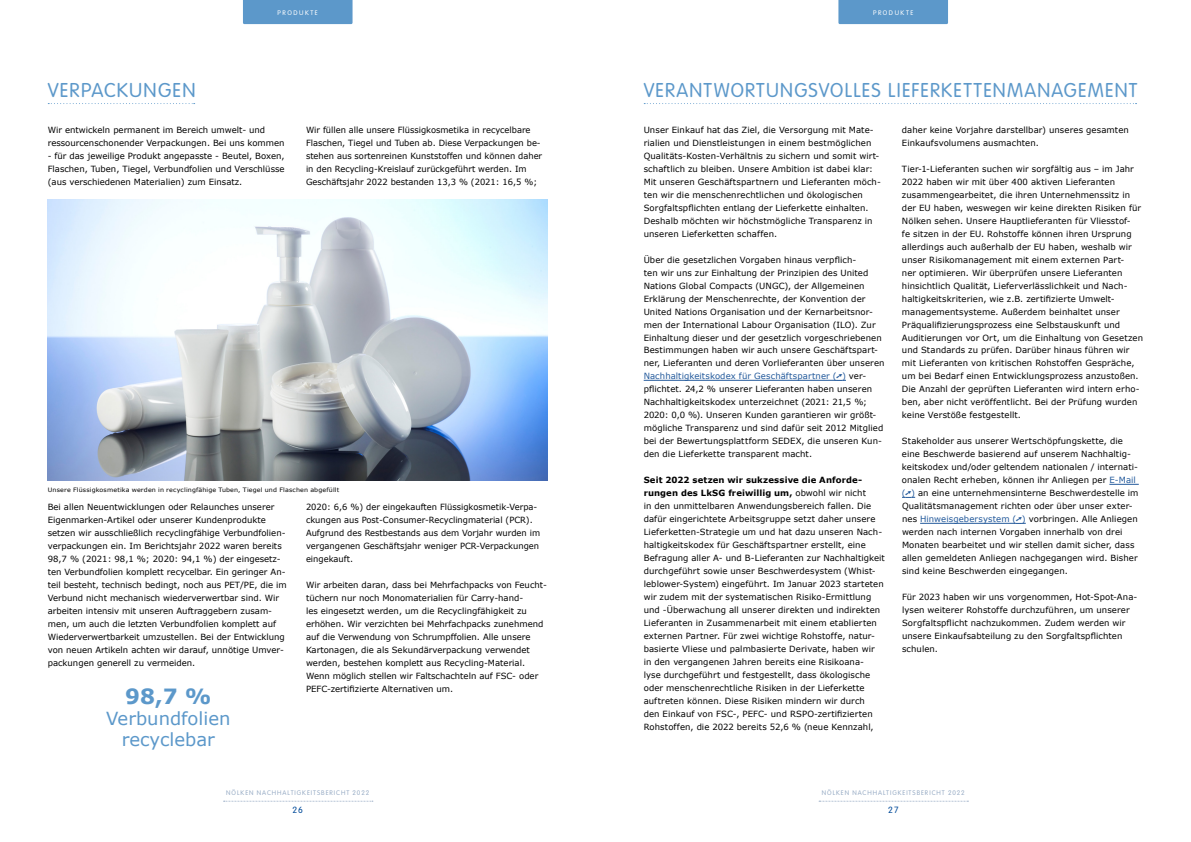
<style>
.page{position:relative;width:1191px;height:842px;background:#fff}
.page>*{position:absolute;margin:0;border:0;box-sizing:border-box;transform-origin:0 0}
.t1{font:300 21px "VAG Rundschrift D";letter-spacing:.055em;color:#5c98ca}
.t2{font:700 21px "Verdana";color:#5c98ca}
.t3{font:18px/21px "Verdana";color:#5c98ca;text-align:center}
.t4{font:300 9.5px "VAG Rundschrift D";color:#004a99}
.t5{font:8.5px/13px "Verdana";letter-spacing:.005em;color:#000}
.t6{font:300 7px "VAG Rundschrift D";letter-spacing:.135em;color:#98acc5}
.t7{font:300 7px "VAG Rundschrift D";letter-spacing:.22em;color:#fff}
.t8{font:6px "Verdana";letter-spacing:.025em;color:#000;scale:1.06 1}
.s1{color:#22599b}
.s2{font-weight:700}
</style>
<div class="page">
<div style="left:838px;top:0;width:110px;height:24px;background:#5c98ca"></div>
<div style="left:243px;top:0;width:109px;height:24px;background:#5c98ca"></div>
<hr style="left:643px;top:380px;width:193px;height:1px;background:#22599b">
<svg style="left:1109px;top:484px;width:29px;height:1px"></svg>
<svg style="left:902px;top:497px;width:13px;height:1px"></svg>
<hr style="left:920px;top:523px;width:95px;height:1px;background:#22599b">
<svg style="left:644px;top:103px;width:492px;height:1px"></svg>
<svg style="left:48px;top:103px;width:147px;height:1px"></svg>
<img style="left:48px;top:200px;width:499px;height:280px">
<svg style="left:819px;top:801px;width:149px;height:1px"></svg>
<svg style="left:224px;top:801px;width:149px;height:1px"></svg>
<h1 class="t1" style="left:48px;top:79px;width:149px">VERPACKUNGEN</h1>
<p class="t7" style="left:278px;top:9px;width:42px">PRODUKTE</p>
<p class="t7" style="left:873px;top:9px;width:42px">PRODUKTE</p>
<h1 class="t1" style="left:643px;top:79px;width:495px">VERANTWORTUNGSVOLLES LIEFERKETTENMANAGEMENT</h1>
<p class="t5" style="left:48px;top:123px;width:238px">Wir entwickeln permanent im Bereich umwelt- und ressourcenschonender Verpackungen. Bei uns kommen</p>
<p class="t5" style="left:48px;top:149px;width:238px;text-align:justify">- für das jeweilige Produkt angepasste - Beutel, Boxen, Flaschen, Tuben, Tiegel, Verbundfolien und Verschlüsse (aus verschiedenen Materialien) zum Einsatz.</p>
<p class="t5" style="left:306px;top:123px;width:238px">Wir füllen alle unsere Flüssigkosmetika in recycelbare Flaschen, Tiegel und Tuben ab. Diese Verpackungen be&shy;stehen aus sortenreinen Kunststoffen und können daher in den Recycling-Kreislauf zurückgeführt werden. Im Geschäftsjahr 2022 bestanden 13,3 % (2021: 16,5 %;</p>
<p class="t8" style="left:48px;top:486px;width:276px">Unsere Flüssigkosmetika werden in recyclingfähige Tuben, Tiegel und Flaschen abgefüllt</p>
<p class="t5" style="left:48px;top:500px;width:241px">Bei allen Neuentwicklungen oder Relaunches unserer Eigenmarken-Artikel oder unserer Kundenprodukte setzen wir ausschließlich recyclingfähige Verbundfolien&shy;verpackungen ein. Im Berichtsjahr 2022 waren bereits 98,7 % (2021: 98,1 %; 2020: 94,1 %) der eingesetz&shy;ten Verbundfolien komplett recycelbar. Ein geringer An&shy;teil besteht, technisch bedingt, noch aus PET/PE, die im Verbund nicht mechanisch wiederverwertbar sind. Wir arbeiten intensiv mit unseren Auftraggebern zusam&shy;men, um auch die letzten Verbundfolien komplett auf Wiederverwertbarkeit umzustellen. Bei der Entwicklung von neuen Artikeln achten wir darauf, unnötige Umver&shy;packungen generell zu vermeiden.</p>
<h1 class="t2" style="left:125px;top:683px;width:88px">98,7 %</h1>
<h2 class="t3" style="left:106px;top:708px;width:126px">Verbundfolien recyclebar</h2>
<p class="t5" style="left:306px;top:500px;width:236px">2020: 6,6 %) der eingekauften Flüssigkosmetik-Verpa&shy;ckungen aus Post-Consumer-Recyclingmaterial (PCR).<br>Aufgrund des Restbestands aus dem Vorjahr wurden im vergangenen Geschäftsjahr weniger PCR-Verpackungen eingekauft.</p>
<p class="t5" style="left:306px;top:578px;width:242px">Wir arbeiten daran, dass bei Mehrfachpacks von Feucht&shy;tüchern nur noch Monomaterialien für Carry-hand-<br>les eingesetzt werden, um die Recyclingfähigkeit zu erhöhen. Wir verzichten bei Mehrfachpacks zunehmend auf die Verwendung von Schrumpffolien. Alle unsere Kartonagen, die als Sekundärverpackung verwendet werden, bestehen komplett aus Recycling-Material.<br>Wenn möglich stellen wir Faltschachteln auf FSC- oder PEFC-zertifizierte Alternativen um.</p>
<p class="t5" style="left:643px;top:123px;width:239px">Unser Einkauf hat das Ziel, die Versorgung mit Mate&shy;rialien und Dienstleistungen in einem bestmöglichen Qualitäts-Kosten-Verhältnis zu sichern und somit wirt&shy;schaftlich zu bleiben. Unsere Ambition ist dabei klar:<br>Mit unseren Geschäftspartnern und Lieferanten möch&shy;ten wir die menschenrechtlichen und ökologischen Sorgfaltspflichten entlang der Lieferkette einhalten.<br>Deshalb möchten wir höchstmögliche Transparenz in unseren Lieferketten schaffen.</p>
<p class="t5" style="left:643px;top:253px;width:242px">Über die gesetzlichen Vorgaben hinaus verpflich-<br>ten wir uns zur Einhaltung der Prinzipien des United Nations Global Compacts (UNGC), der Allgemeinen Erklärung der Menschenrechte, der Konvention der United Nations Organisation und der Kernarbeitsnor&shy;men der International Labour Organisation (ILO). Zur Einhaltung dieser und der gesetzlich vorgeschriebenen Bestimmungen haben wir auch unsere Geschäftspart&shy;ner, Lieferanten und deren Vorlieferanten über unseren <span class="s1">Nachhaltigkeitskodex für Geschäftspartner (➚)</span> ver&shy;pflichtet. 24,2 % unserer Lieferanten haben unseren Nachhaltigkeitskodex unterzeichnet (2021: 21,5 %; 2020: 0,0 %). Unseren Kunden garantieren wir größt&shy;mögliche Transparenz und sind dafür seit 2012 Mitglied bei der Bewertungsplattform SEDEX, die unseren Kun&shy;den die Lieferkette transparent macht.</p>
<p class="t5" style="left:643px;top:474px;width:243px"><span class="s2">Seit 2022 setzen wir sukzessive die Anforde&shy;rungen des LkSG freiwillig um,</span> obwohl wir nicht<br>in den unmittelbaren Anwendungsbereich fallen. Die dafür eingerichtete Arbeitsgruppe setzt daher unsere Lieferketten-Strategie um und hat dazu unseren Nach&shy;haltigkeitskodex für Geschäftspartner erstellt, eine Befragung aller A- und B-Lieferanten zur Nachhaltigkeit durchgeführt sowie unser Beschwerdesystem (Whist&shy;leblower-System) eingeführt. Im Januar 2023 starteten wir zudem mit der systematischen Risiko-Ermittlung und -Überwachung all unserer direkten und indirekten Lieferanten in Zusammenarbeit mit einem etablierten externen Partner. Für zwei wichtige Rohstoffe, natur&shy;basierte Vliese und palmbasierte Derivate, haben wir<br>in den vergangenen Jahren bereits eine Risikoana-<br>lyse durchgeführt und festgestellt, dass ökologische oder menschenrechtliche Risiken in der Lieferkette auftreten können. Diese Risiken mindern wir durch<br>den Einkauf von FSC-, PEFC- und RSPO-zertifizierten Rohstoffen, die 2022 bereits 52,6 % (neue Kennzahl,</p>
<p class="t5" style="left:902px;top:123px;width:228px">daher keine Vorjahre darstellbar) unseres gesamten<br>Einkaufsvolumens ausmachten.</p>
<p class="t5" style="left:902px;top:162px;width:243px">Tier-1-Lieferanten suchen wir sorgfältig aus – im Jahr 2022 haben wir mit über 400 aktiven Lieferanten zusammengearbeitet, die ihren Unternehmenssitz in der EU haben, weswegen wir keine direkten Risiken für Nölken sehen. Unsere Hauptlieferanten für Vliesstof-<br>fe sitzen in der EU. Rohstoffe können ihren Ursprung allerdings auch außerhalb der EU haben, weshalb wir unser Risikomanagement mit einem externen Part-<br>ner optimieren. Wir überprüfen unsere Lieferanten hinsichtlich Qualität, Lieferverlässlichkeit und Nach&shy;haltigkeitskriterien, wie z.B. zertifizierte Umwelt&shy;managementsysteme. Außerdem beinhaltet unser Präqualifizierungsprozess eine Selbstauskunft und Auditierungen vor Ort, um die Einhaltung von Gesetzen und Standards zu prüfen. Darüber hinaus führen wir mit Lieferanten von kritischen Rohstoffen Gespräche, um bei Bedarf einen Entwicklungsprozess anzustoßen.<br>Die Anzahl der geprüften Lieferanten wird intern erho&shy;ben, aber nicht veröffentlicht. Bei der Prüfung wurden keine Verstöße festgestellt.</p>
<p class="t5" style="left:902px;top:435px;width:238px">Stakeholder aus unserer Wertschöpfungskette, die eine Beschwerde basierend auf unserem Nachhaltig&shy;keitskodex und/oder geltendem nationalen / internati&shy;onalen Recht erheben, können ihr Anliegen per <span class="s1">E-Mail (➚)</span> an eine unternehmensinterne Beschwerdestelle im Qualitätsmanagement richten oder über unser exter&shy;nes <span class="s1">Hinweisgebersystem (➚)</span> vorbringen. Alle Anliegen werden nach internen Vorgaben innerhalb von drei Monaten bearbeitet und wir stellen damit sicher, dass allen gemeldeten Anliegen nachgegangen wird. Bisher sind keine Beschwerden eingegangen.</p>
<p class="t5" style="left:902px;top:591px;width:237px">Für 2023 haben wir uns vorgenommen, Hot-Spot-Ana&shy;lysen weiterer Rohstoffe durchzuführen, um unserer Sorgfaltspflicht nachzukommen. Zudem werden wir unsere Einkaufsabteilung zu den Sorgfaltspflichten schulen.</p>
<p class="t6" style="left:226px;top:789px;width:144px">NÖLKEN NACHHALTIGKEITSBERICHT 2022</p>
<p class="t6" style="left:821px;top:789px;width:144px">NÖLKEN NACHHALTIGKEITSBERICHT 2022</p>
<p class="t4" style="left:292px;top:805px;width:12px">26</p>
<p class="t4" style="left:888px;top:805px;width:12px">27</p>
</div>
